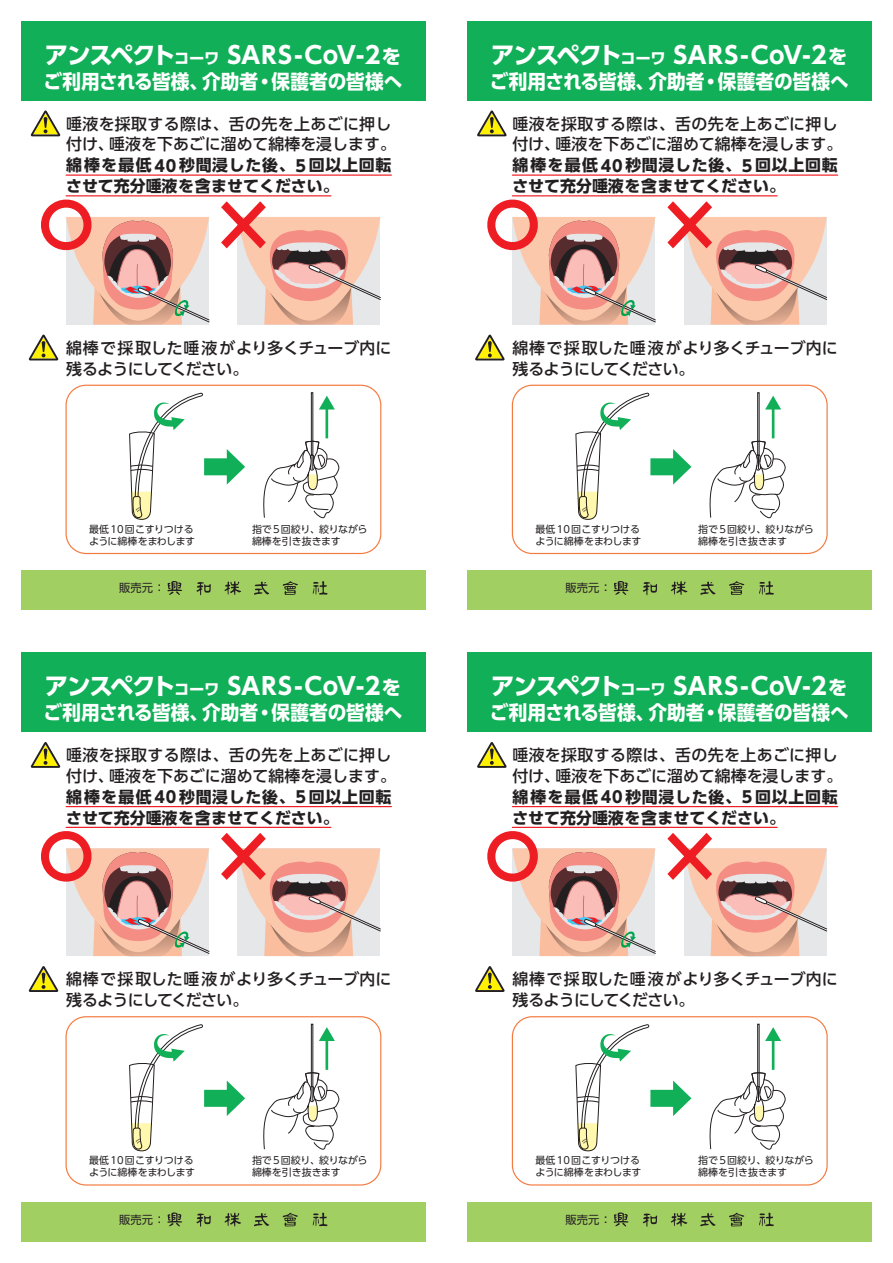
<style>
.page{position:relative;width:893px;height:1263px;background:#fff}
.page>*{position:absolute;margin:0;border:0;box-sizing:border-box;transform-origin:0 0}
.t1{font:500 67.2px "Shin Go Pr 6";color:#ee1d23;scale:.95 1}
.t2{font:700 23.55px "UD Shin Go Pro";letter-spacing:-.06em;color:#fff}
.t3{font:700 19.65px "UD Shin Go Pro";letter-spacing:-.005em;color:#fff;scale:.95 1}
.t4{font:500 15.9px/20.9px "UD Shin Go Pro";color:#231f20}
.t5{font:700 15.9px/20.9px "UD Shin Go Pro";letter-spacing:.04em;color:#231f20}
.t6{font:500 15.9px/20.9px "UD Shin Go Pro";letter-spacing:-.03em;color:#231f20}
.t7{font:11.25px "UD Shin Go Pro";color:#231f20}
.t8{font:9.9px/12px "UD Shin Go Pro";color:#231f20}
.s1{font-size:15.3px}
.s2{font-size:19.65px}
</style>
<div class="page">
<div style="left:21px;top:570px;width:404px;height:40px;background:#a2cf62"></div>
<div style="left:21px;top:21px;width:404px;height:80px;background:#10af58"></div>
<svg style="left:283px;top:581px;width:15px;height:14px"></svg>
<svg style="left:254px;top:582px;width:15px;height:13px"></svg>
<svg style="left:167px;top:581px;width:15px;height:14px"></svg>
<svg style="left:196px;top:582px;width:15px;height:13px"></svg>
<svg style="left:224px;top:581px;width:17px;height:14px"></svg>
<svg style="left:313px;top:581px;width:14px;height:14px"></svg>
<hr style="left:66px;top:195px;width:265px;height:1px;background:#ee1d23">
<hr style="left:66px;top:174px;width:325px;height:2px;background:#ee1d23">
<div style="left:65px;top:385px;width:316px;height:169px;border:1px solid #f47b40;border-radius:20px"></div>
<svg style="left:29px;top:335px;width:29px;height:25px"></svg>
<svg style="left:31px;top:110px;width:29px;height:26px"></svg>
<svg style="left:221px;top:201px;width:160px;height:124px"></svg>
<svg style="left:41px;top:195px;width:169px;height:130px"></svg>
<hr style="left:325px;top:407px;width:3px;height:31px;background:#10af58">
<svg style="left:319px;top:396px;width:16px;height:13px"></svg>
<div style="left:311px;top:392px;width:2px;height:64px;border:1px solid #231f20"></div>
<svg style="left:129px;top:392px;width:116px;height:128px"></svg>
<svg style="left:263px;top:440px;width:77px;height:79px"></svg>
<div style="left:468px;top:570px;width:404px;height:40px;background:#a2cf62"></div>
<div style="left:467px;top:21px;width:404px;height:80px;background:#10af58"></div>
<svg style="left:729px;top:581px;width:15px;height:14px"></svg>
<svg style="left:700px;top:582px;width:16px;height:13px"></svg>
<svg style="left:614px;top:581px;width:14px;height:14px"></svg>
<svg style="left:643px;top:582px;width:14px;height:13px"></svg>
<svg style="left:671px;top:581px;width:16px;height:14px"></svg>
<svg style="left:759px;top:581px;width:15px;height:14px"></svg>
<hr style="left:512px;top:195px;width:265px;height:1px;background:#ee1d23">
<hr style="left:512px;top:174px;width:326px;height:2px;background:#ee1d23">
<div style="left:512px;top:385px;width:316px;height:169px;border:1px solid #f47b40;border-radius:20px"></div>
<svg style="left:475px;top:335px;width:30px;height:25px"></svg>
<svg style="left:477px;top:110px;width:30px;height:26px"></svg>
<svg style="left:667px;top:201px;width:160px;height:124px"></svg>
<svg style="left:487px;top:195px;width:169px;height:130px"></svg>
<hr style="left:772px;top:407px;width:2px;height:31px;background:#10af58">
<svg style="left:765px;top:396px;width:16px;height:13px"></svg>
<div style="left:757px;top:392px;width:2px;height:64px;border:1px solid #231f20"></div>
<svg style="left:575px;top:392px;width:116px;height:128px"></svg>
<svg style="left:709px;top:440px;width:77px;height:79px"></svg>
<div style="left:21px;top:1202px;width:404px;height:40px;background:#a2cf62"></div>
<div style="left:21px;top:652px;width:404px;height:80px;background:#10af58"></div>
<svg style="left:283px;top:1212px;width:15px;height:14px"></svg>
<svg style="left:254px;top:1213px;width:15px;height:13px"></svg>
<svg style="left:167px;top:1212px;width:15px;height:14px"></svg>
<svg style="left:196px;top:1213px;width:15px;height:14px"></svg>
<svg style="left:224px;top:1212px;width:17px;height:14px"></svg>
<svg style="left:313px;top:1212px;width:14px;height:14px"></svg>
<hr style="left:66px;top:827px;width:265px;height:1px;background:#ee1d23">
<hr style="left:66px;top:806px;width:325px;height:1px;background:#ee1d23">
<div style="left:65px;top:1016px;width:316px;height:169px;border:1px solid #f47b40;border-radius:20px"></div>
<svg style="left:29px;top:966px;width:29px;height:26px"></svg>
<svg style="left:31px;top:742px;width:29px;height:26px"></svg>
<svg style="left:221px;top:833px;width:160px;height:123px"></svg>
<svg style="left:41px;top:826px;width:169px;height:130px"></svg>
<hr style="left:325px;top:1039px;width:3px;height:31px;background:#10af58">
<svg style="left:319px;top:1027px;width:16px;height:14px"></svg>
<div style="left:311px;top:1024px;width:2px;height:63px;border:1px solid #231f20"></div>
<svg style="left:129px;top:1024px;width:116px;height:128px"></svg>
<svg style="left:263px;top:1072px;width:77px;height:78px"></svg>
<div style="left:468px;top:1202px;width:404px;height:40px;background:#a2cf62"></div>
<div style="left:467px;top:652px;width:404px;height:80px;background:#10af58"></div>
<svg style="left:729px;top:1212px;width:15px;height:14px"></svg>
<svg style="left:700px;top:1213px;width:16px;height:13px"></svg>
<svg style="left:614px;top:1212px;width:14px;height:14px"></svg>
<svg style="left:643px;top:1213px;width:14px;height:14px"></svg>
<svg style="left:671px;top:1212px;width:16px;height:14px"></svg>
<svg style="left:759px;top:1212px;width:15px;height:14px"></svg>
<hr style="left:512px;top:827px;width:265px;height:1px;background:#ee1d23">
<hr style="left:512px;top:806px;width:326px;height:1px;background:#ee1d23">
<div style="left:512px;top:1016px;width:316px;height:169px;border:1px solid #f47b40;border-radius:20px"></div>
<svg style="left:475px;top:966px;width:30px;height:26px"></svg>
<svg style="left:477px;top:742px;width:30px;height:26px"></svg>
<svg style="left:667px;top:833px;width:160px;height:123px"></svg>
<svg style="left:487px;top:826px;width:169px;height:130px"></svg>
<hr style="left:772px;top:1039px;width:2px;height:31px;background:#10af58">
<svg style="left:765px;top:1027px;width:16px;height:14px"></svg>
<div style="left:757px;top:1024px;width:2px;height:63px;border:1px solid #231f20"></div>
<svg style="left:575px;top:1024px;width:116px;height:128px"></svg>
<svg style="left:709px;top:1072px;width:77px;height:78px"></svg>
<h2 class="t2" style="left:45px;top:35px;width:358px">アンスペクト<span class="s1">コーワ</span> SARS-CoV-2<span class="s2">を</span></h2>
<h3 class="t3" style="left:44px;top:65px;width:379px">ご利用される皆様、介助者・保護者の皆様へ</h3>
<h3 class="t4" style="left:66px;top:113px;width:331px">唾液を採取する際は、舌の先を上あごに押し付け、唾液を下あごに溜めて綿棒を浸します。</h3>
<h3 class="t5" style="left:66px;top:154px;width:327px">綿棒を最低 40 秒間浸した後、5 回以上回転させて充分唾液を含ませてください。</h3>
<h1 class="t1" style="left:212px;top:171px;width:69px">×</h1>
<h3 class="t6" style="left:66px;top:337px;width:327px">綿棒で採取した唾液がより多くチューブ内に残るようにしてください。</h3>
<p class="t8" style="left:89px;top:523px;width:107px">最低10回こすりつけるように綿棒をまわします</p>
<p class="t8" style="left:252px;top:523px;width:117px">指で 5 回絞り、絞りながら綿棒を引き抜きます</p>
<p class="t7" style="left:119px;top:579px;width:47px">販売元 ：</p>
<h2 class="t2" style="left:45px;top:667px;width:358px">アンスペクト<span class="s1">コーワ</span> SARS-CoV-2<span class="s2">を</span></h2>
<h3 class="t3" style="left:44px;top:697px;width:379px">ご利用される皆様、介助者・保護者の皆様へ</h3>
<h3 class="t4" style="left:66px;top:744px;width:331px">唾液を採取する際は、舌の先を上あごに押し付け、唾液を下あごに溜めて綿棒を浸します。</h3>
<h3 class="t5" style="left:66px;top:786px;width:327px">綿棒を最低 40 秒間浸した後、5 回以上回転させて充分唾液を含ませてください。</h3>
<h1 class="t1" style="left:212px;top:802px;width:69px">×</h1>
<h3 class="t6" style="left:66px;top:968px;width:327px">綿棒で採取した唾液がより多くチューブ内に残るようにしてください。</h3>
<p class="t8" style="left:89px;top:1154px;width:107px">最低10回こすりつけるように綿棒をまわします</p>
<p class="t8" style="left:252px;top:1154px;width:117px">指で 5 回絞り、絞りながら綿棒を引き抜きます</p>
<p class="t7" style="left:119px;top:1210px;width:47px">販売元 ：</p>
<h2 class="t2" style="left:491px;top:35px;width:358px">アンスペクト<span class="s1">コーワ</span> SARS-CoV-2<span class="s2">を</span></h2>
<h3 class="t3" style="left:490px;top:65px;width:379px">ご利用される皆様、介助者・保護者の皆様へ</h3>
<h3 class="t4" style="left:512px;top:113px;width:331px">唾液を採取する際は、舌の先を上あごに押し付け、唾液を下あごに溜めて綿棒を浸します。</h3>
<h3 class="t5" style="left:512px;top:154px;width:327px">綿棒を最低 40 秒間浸した後、5 回以上回転させて充分唾液を含ませてください。</h3>
<h1 class="t1" style="left:658px;top:171px;width:69px">×</h1>
<h3 class="t6" style="left:512px;top:337px;width:327px">綿棒で採取した唾液がより多くチューブ内に残るようにしてください。</h3>
<p class="t8" style="left:536px;top:523px;width:107px">最低10回こすりつけるように綿棒をまわします</p>
<p class="t8" style="left:698px;top:523px;width:117px">指で 5 回絞り、絞りながら綿棒を引き抜きます</p>
<p class="t7" style="left:566px;top:579px;width:47px">販売元 ：</p>
<h2 class="t2" style="left:491px;top:667px;width:358px">アンスペクト<span class="s1">コーワ</span> SARS-CoV-2<span class="s2">を</span></h2>
<h3 class="t3" style="left:490px;top:697px;width:379px">ご利用される皆様、介助者・保護者の皆様へ</h3>
<h3 class="t4" style="left:512px;top:744px;width:331px">唾液を採取する際は、舌の先を上あごに押し付け、唾液を下あごに溜めて綿棒を浸します。</h3>
<h3 class="t5" style="left:512px;top:786px;width:327px">綿棒を最低 40 秒間浸した後、5 回以上回転させて充分唾液を含ませてください。</h3>
<h1 class="t1" style="left:658px;top:802px;width:69px">×</h1>
<h3 class="t6" style="left:512px;top:968px;width:327px">綿棒で採取した唾液がより多くチューブ内に残るようにしてください。</h3>
<p class="t8" style="left:536px;top:1154px;width:107px">最低10回こすりつけるように綿棒をまわします</p>
<p class="t8" style="left:698px;top:1154px;width:117px">指で 5 回絞り、絞りながら綿棒を引き抜きます</p>
<p class="t7" style="left:566px;top:1210px;width:47px">販売元 ：</p>
</div>
